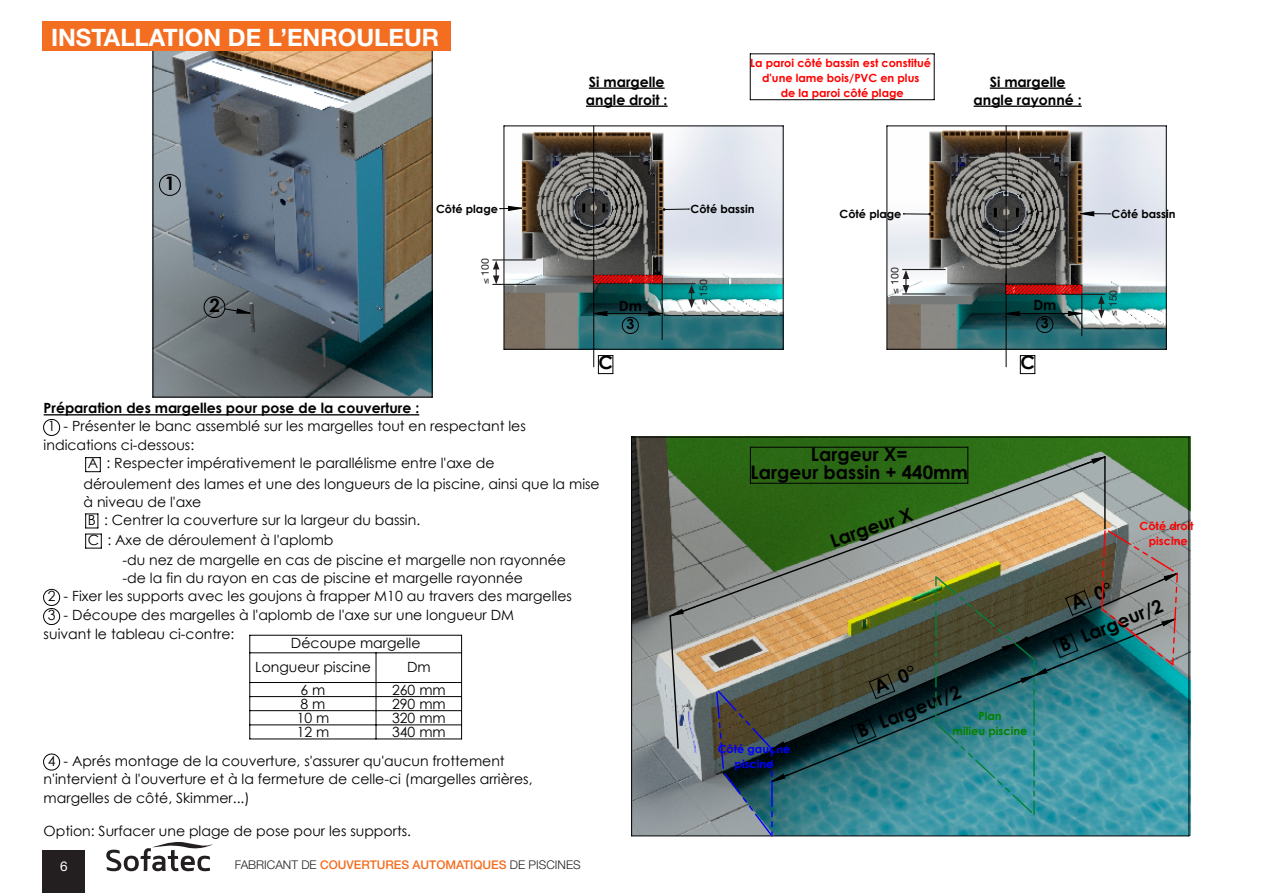
<style>
.page{position:relative;width:1263px;height:893px;background:#fff}
.page>*{position:absolute;margin:0;border:0;box-sizing:border-box;transform-origin:0 0}
.t1{font:24px "Helvetica Neue LT 75 Bd";color:#fff}
.t2{font:700 18.6px/35px "Century Gothic";color:#000;text-align:center}
.t3{font:14.1px/18.8px "Century Gothic";color:#000}
.t4{font:700 14.1px/18px "Century Gothic";color:#000;text-align:center}
.t5{font:13.5px "Helvetica Neue LT 55 Rm";color:#fff}
.t6{font:12px "Helvetica Neue LT 65 Md";color:#f36e21}
.t7{font:700 11.25px/15.3px "Century Gothic";color:#f00;text-align:center}
.t8{font:700 11.25px "Century Gothic";color:#000}
.t9{font:700 11.25px/15.3px "Century Gothic";color:#00f;text-align:center}
.t10{font:700 11.25px/15.3px "Century Gothic";color:#008100;text-align:center}
.t11{font:10.5px "Helvetica Neue LT 55 Rm";color:#231f20}
.s1{font-family:"Helvetica Neue LT 45 Lt";color:#231f20}
</style>
<div class="page">
<img style="left:154px;top:51px;width:278px;height:346px">
<img style="left:632px;top:437px;width:558px;height:399px">
<img style="left:505px;top:127px;width:278px;height:181px">
<img style="left:887px;top:127px;width:279px;height:184px">
<hr style="left:44px;top:414px;width:375px;height:1px;background:#000">
<hr style="left:589px;top:87px;width:76px;height:2px;background:#000">
<hr style="left:586px;top:106px;width:81px;height:1px;background:#000">
<hr style="left:990px;top:87px;width:75px;height:2px;background:#000">
<hr style="left:973px;top:106px;width:109px;height:1px;background:#000">
<svg style="left:43px;top:419px;width:17px;height:352px"></svg>
<hr style="left:750px;top:54px;width:1px;height:46px;background:#000">
<hr style="left:750px;top:53px;width:184px;height:1px;background:#000">
<hr style="left:934px;top:54px;width:1px;height:46px;background:#000">
<hr style="left:750px;top:99px;width:184px;height:1px;background:#000">
<hr style="left:249px;top:635px;width:1px;height:104px;background:#000">
<hr style="left:250px;top:739px;width:212px;height:1px;background:#000">
<hr style="left:461px;top:635px;width:1px;height:104px;background:#000">
<hr style="left:250px;top:635px;width:212px;height:1px;background:#000">
<hr style="left:376px;top:653px;width:1px;height:86px;background:#000">
<hr style="left:250px;top:682px;width:212px;height:1px;background:#000">
<hr style="left:250px;top:696px;width:212px;height:1px;background:#000">
<hr style="left:250px;top:710px;width:212px;height:1px;background:#000">
<hr style="left:250px;top:724px;width:212px;height:1px;background:#000">
<hr style="left:250px;top:652px;width:212px;height:1px;background:#000">
<svg style="left:85px;top:457px;width:16px;height:15px"></svg>
<svg style="left:85px;top:514px;width:17px;height:35px"></svg>
<svg style="left:224px;top:308px;width:370px;height:108px"></svg>
<hr style="left:153px;top:38px;width:1px;height:359px;background:#000">
<hr style="left:153px;top:397px;width:279px;height:1px;background:#000">
<hr style="left:432px;top:38px;width:1px;height:359px;background:#000">
<hr style="left:504px;top:349px;width:279px;height:1px;background:#000">
<hr style="left:632px;top:437px;width:557px;height:1px;background:#000">
<hr style="left:631px;top:437px;width:1px;height:399px;background:#000">
<hr style="left:632px;top:835px;width:557px;height:1px;background:#000">
<hr style="left:1188px;top:437px;width:1px;height:399px;background:#000">
<hr style="left:504px;top:126px;width:1px;height:223px;background:#000">
<hr style="left:887px;top:126px;width:279px;height:1px;background:#000">
<hr style="left:886px;top:126px;width:1px;height:223px;background:#000">
<hr style="left:1166px;top:126px;width:1px;height:223px;background:#000">
<hr style="left:504px;top:126px;width:279px;height:1px;background:#000">
<hr style="left:783px;top:126px;width:1px;height:223px;background:#000">
<hr style="left:593px;top:126px;width:1px;height:241px;background:#000">
<hr style="left:1006px;top:126px;width:1px;height:241px;background:#000">
<svg style="left:715px;top:781px;width:59px;height:56px;background:#637a89"></svg>
<svg style="left:500px;top:206px;width:610px;height:11px"></svg>
<svg style="left:594px;top:312px;width:583px;height:469px"></svg>
<svg style="left:159px;top:174px;width:92px;height:144px;background:#63707d"></svg>
<div style="left:43px;top:21px;width:408px;height:30px;background:#f36e21"></div>
<div style="left:43px;top:850px;width:42px;height:43px;background:#231f20"></div>
<svg style="left:106px;top:842px;width:107px;height:29px"></svg>
<hr style="left:493px;top:284px;width:42px;height:1px;background:#231f20">
<hr style="left:493px;top:259px;width:42px;height:1px;background:#231f20">
<hr style="left:902px;top:269px;width:43px;height:1px;background:#231f20">
<hr style="left:1062px;top:294px;width:43px;height:1px;background:#231f20">
<svg style="left:493px;top:260px;width:6px;height:24px"></svg>
<svg style="left:593px;top:270px;width:490px;height:64px"></svg>
<svg style="left:1098px;top:295px;width:6px;height:23px"></svg>
<img style="left:850px;top:527px;width:329px;height:290px">
<h1 class="t1" style="left:51px;top:23px;width:390px">INSTALLATION DE L’ENROULEUR</h1>
<h2 class="t2" style="left:165px;top:165px;width:12px">1</h2>
<p class="t8" style="left:436px;top:200px;width:63px">Côté plage</p>
<p class="t7" style="left:750px;top:54px;width:182px">La paroi côté bassin est constitué d'une lame bois/PVC en plus<br>de la paroi côté plage</p>
<p class="t4" style="left:586px;top:72px;width:83px;text-align:left">Si margelle angle droit :</p>
<p class="t4" style="left:973px;top:72px;width:110px">Si margelle angle rayonné :</p>
<p class="t8" style="left:691px;top:201px;width:65px">Côté bassin</p>
<p class="t8" style="left:840px;top:206px;width:63px">Côté plage</p>
<p class="t8" style="left:1111px;top:206px;width:65px">Côté bassin</p>
<h2 class="t2" style="left:209px;top:287px;width:12px">2</h2>
<p class="t11" style="left:478px;top:284px;width:28px;rotate:-90deg">≤ 100</p>
<p class="t11" style="left:888px;top:294px;width:28px;rotate:-90deg">≤ 100</p>
<p class="t11" style="left:697px;top:305px;width:28px;rotate:-90deg">≤ 150</p>
<p class="t11" style="left:1107px;top:316px;width:28px;rotate:-90deg">≤ 150</p>
<p class="t4" style="left:619px;top:296px;width:25px">Dm<br>3</p>
<p class="t4" style="left:1033px;top:296px;width:25px">Dm<br>3</p>
<h2 class="t2" style="left:598px;top:344px;width:16px">C</h2>
<h2 class="t2" style="left:1020px;top:344px;width:16px">C</h2>
<p class="t4" style="left:44px;top:399px;width:377px">Préparation des margelles pour pose de la couverture :</p>
<p class="t3" style="left:48px;top:417px;width:480px">1 - Présenter le banc assemblé sur les margelles tout en respectant les</p>
<p class="t3" style="left:44px;top:436px;width:152px">indications ci-dessous:</p>
<p class="t3" style="left:88px;top:454px;width:408px">A : Respecter impérativement le parallélisme entre l'axe de</p>
<p class="t3" style="left:84px;top:474px;width:518px">déroulement des lames et une des longueurs de la piscine, ainsi que la mise</p>
<p class="t3" style="left:84px;top:492px;width:119px">à niveau de l'axe</p>
<p class="t3" style="left:88px;top:510px;width:334px">B : Centrer la couverture sur la largeur du bassin.</p>
<p class="t3" style="left:122px;top:530px;width:445px;line-height:20.2px;text-indent:-35px">C : Axe de déroulement à l'aplomb<br>-du nez de margelle en cas de piscine et margelle non rayonnée</p>
<p class="t3" style="left:44px;top:569px;width:530px;text-indent:79px">-de la fin du rayon en cas de piscine et margelle rayonnée<br>2 - Fixer les supports avec les goujons à frapper M10 au travers des margelles 3 - Découpe des margelles à l'aplomb de l'axe sur une longueur DM<br>suivant le tableau ci-contre:</p>
<p class="t3" style="left:255px;top:631px;width:167px;line-height:23.7px;text-indent:36px">Découpe margelle<br>Longueur piscine</p>
<p class="t3" style="left:407px;top:657px;width:25px">Dm</p>
<p class="t3" style="left:301px;top:680px;width:26px">6 m</p>
<p class="t3" style="left:392px;top:680px;width:55px">260 mm</p>
<p class="t3" style="left:301px;top:694px;width:26px">8 m</p>
<p class="t3" style="left:392px;top:694px;width:55px">290 mm</p>
<p class="t3" style="left:297px;top:708px;width:34px">10 m</p>
<p class="t3" style="left:392px;top:708px;width:55px">320 mm</p>
<p class="t3" style="left:297px;top:722px;width:34px">12 m</p>
<p class="t3" style="left:392px;top:722px;width:55px">340 mm</p>
<p class="t3" style="left:44px;top:751px;width:490px">4 - Aprés montage de la couverture, s'assurer qu'aucun frottement n'intervient à l'ouverture et à la fermeture de celle-ci (margelles arrières, margelles de côté, Skimmer...)</p>
<p class="t3" style="left:44px;top:821px;width:369px">Option: Surfacer une plage de pose pour les supports.</p>
<p class="t5" style="left:60px;top:858px;width:9px">6</p>
<p class="t6" style="left:235px;top:858px;width:347px"><span class="s1">FABRICANT DE</span> COUVERTURES AUTOMATIQUES <span class="s1">DE PISCINES</span></p>
<h2 class="t2" style="left:751px;top:444px;width:219px;line-height:18px">Largeur X=<br>Largeur bassin + 440mm</h2>
<h2 class="t2" style="left:825px;top:524px;width:87px;rotate:-19deg">Largeur X</h2>
<p class="t9" style="left:718px;top:740px;width:74px">Côté gauche piscine</p>
<h2 class="t2" style="left:838px;top:682px;width:112px;rotate:-22deg">A 0°<br>B Largeur/2</h2>
<p class="t10" style="left:952px;top:707px;width:76px">Plan<br>milieu piscine</p>
<p class="t7" style="left:1140px;top:517px;width:56px">Côté droit piscine</p>
<h2 class="t2" style="left:1053px;top:629px;width:112px;rotate:-22deg">B Largeur/2</h2>
</div>
